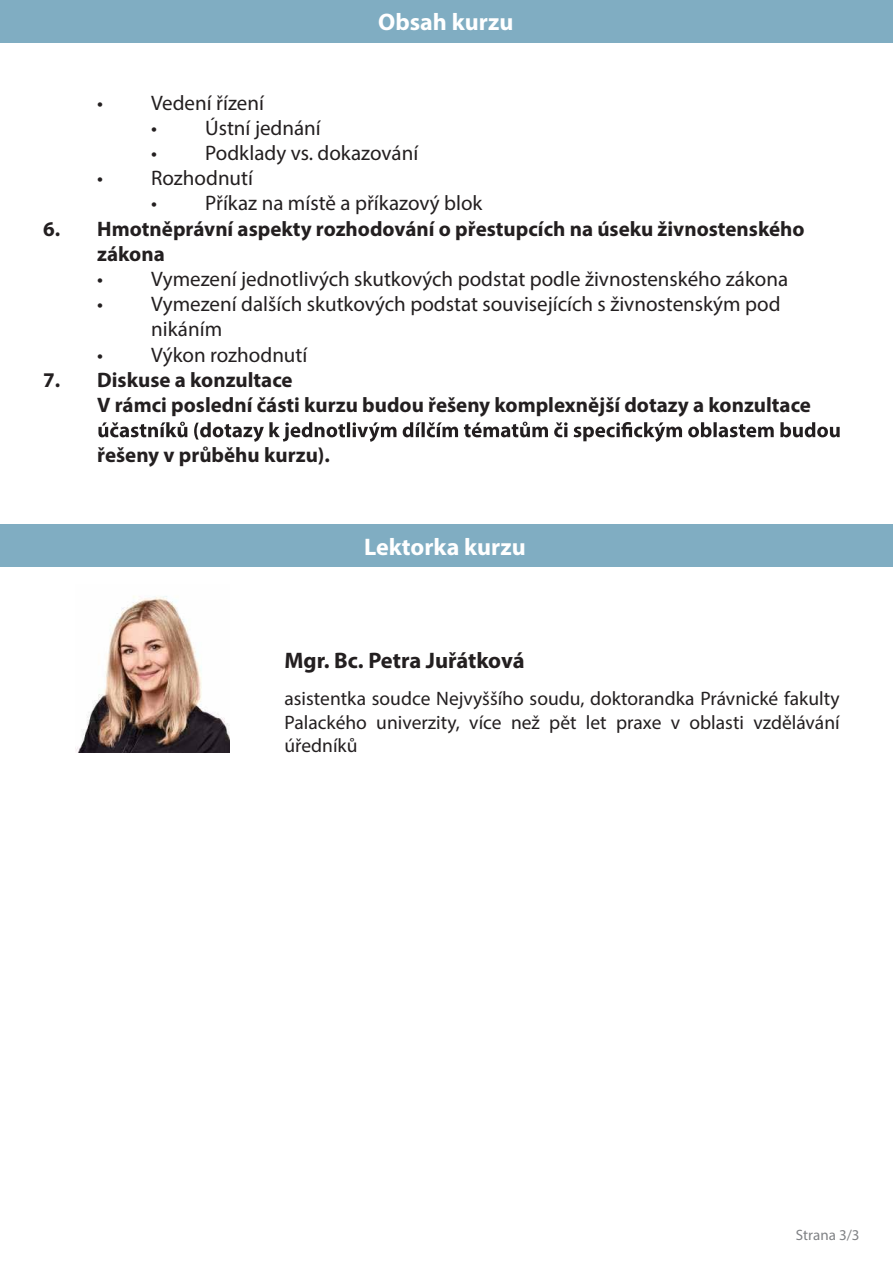
<style>
.page{position:relative;width:893px;height:1263px;background:#fff}
.page>*{position:absolute;margin:0;border:0;box-sizing:border-box;transform-origin:0 0}
.t1{font:700 24px "Myriad Pro";color:#fff}
.t2{font:700 22.5px "Myriad Pro";color:#231f20}
.t3{font:21px/25.2px "Myriad Pro";color:#231f20}
.t4{font:700 21px/25.2px "Myriad Pro";color:#231f20}
.t5{font:19.5px/23.4px "Myriad Pro";color:#231f20;text-align:justify}
.t6{font:15px "Myriad Pro";color:#808285}
</style>
<div class="page">
<div style="left:0;top:0;width:893px;height:42px;background:#80adc2"></div>
<div style="left:0;top:524px;width:893px;height:42px;background:#80adc2"></div>
<img style="left:75px;top:596px;width:155px;height:156px">
<svg style="left:98px;top:422px;width:742px;height:20px"></svg>
<p class="t1" style="left:378px;top:6px;width:137px">Obsah kurzu</p>
<p class="t3" style="left:97px;top:90px;width:168px">• Vedení řízení</p>
<p class="t3" style="left:151px;top:115px;width:171px">• Ústní jednání</p>
<p class="t3" style="left:151px;top:140px;width:269px">• Podklady vs. dokazování</p>
<p class="t3" style="left:97px;top:165px;width:157px">• Rozhodnutí</p>
<p class="t3" style="left:151px;top:190px;width:333px">• Příkaz na místě a příkazový blok</p>
<p class="t4" style="left:97px;top:215px;width:709px;text-indent:-54px">6. Hmotněprávní aspekty rozhodování o přestupcích na úseku živnostenského zákona</p>
<p class="t3" style="left:97px;top:266px;width:692px">• Vymezení jednotlivých skutkových podstat podle živnostenského zákona</p>
<p class="t3" style="left:151px;top:291px;width:631px;text-indent:-54px">• Vymezení dalších skutkových podstat souvisejících s živnostenským pod nikáním</p>
<p class="t3" style="left:97px;top:342px;width:212px">• Výkon rozhodnutí</p>
<p class="t4" style="left:97px;top:366px;width:715px;text-indent:-54px">7. Diskuse a konzultace<br>V rámci poslední části kurzu budou řešeny komplexnější dotazy a konzultace</p>
<p class="t4" style="left:97px;top:442px;width:234px">řešeny v průběhu kurzu).</p>
<p class="t1" style="left:364px;top:531px;width:163px">Lektorka kurzu</p>
<p class="t2" style="left:284px;top:646px;width:242px">Mgr. Bc. Petra Juřátková</p>
<p class="t5" style="left:284px;top:687px;width:557px">asistentka soudce Nejvyššího soudu, doktorandka Právnické fakulty Palackého univerzity, více než pět let praxe v oblasti vzdělávání úředníků</p>
<p class="t6" style="left:796px;top:1225px;width:65px">Strana 3/3</p>
</div>
